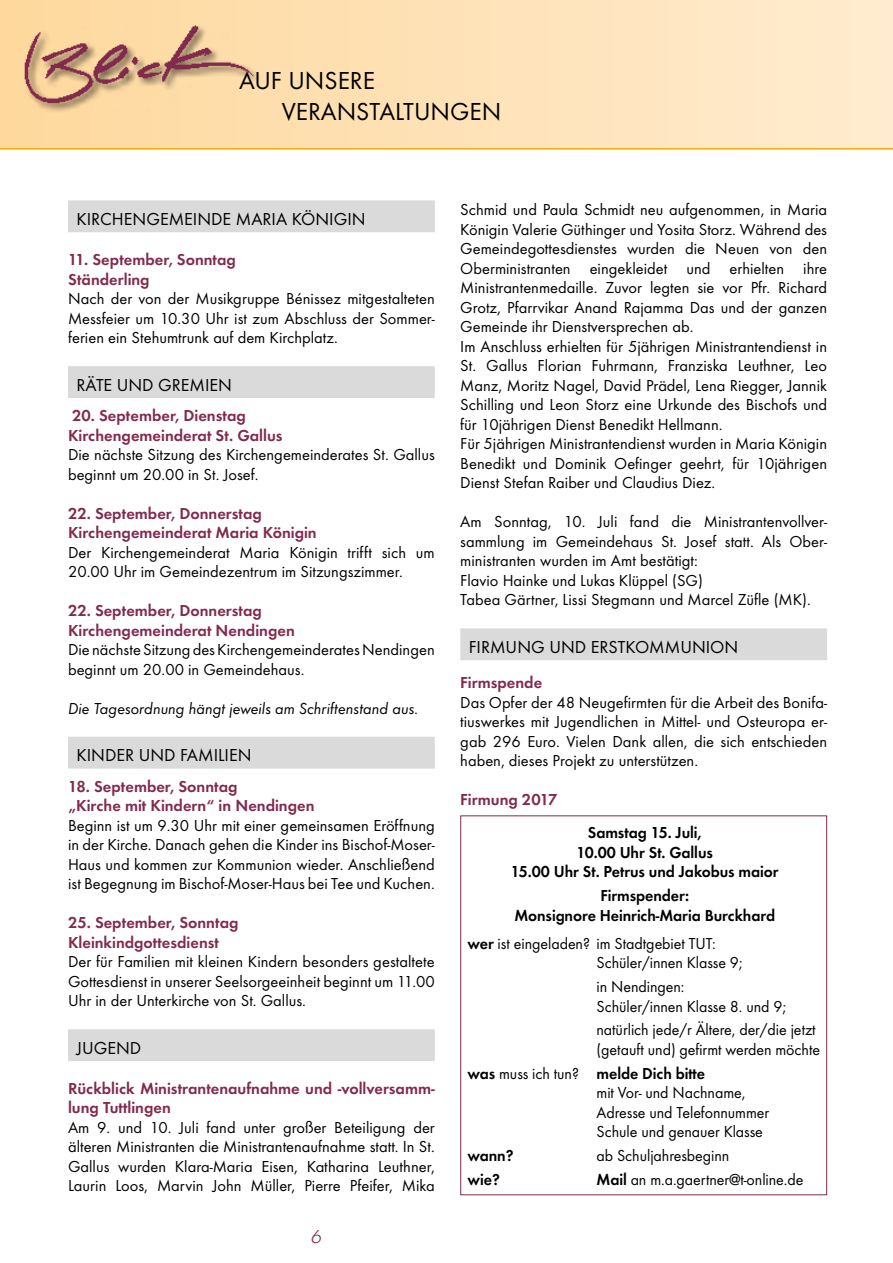
<style>
.page{position:relative;width:893px;height:1263px;background:#fff}
.page>*{position:absolute;margin:0;border:0;box-sizing:border-box;transform-origin:0 0}
.t1{font:25.5px/30.6px "Function";color:#000}
.t2{font:18px "Function";color:#000}
.t3{font:italic 300 18px "Limerick";color:#82294e}
.t4{font:16.5px/19.5px "Function";color:#000}
.t5{font:700 16.5px/19.5px "Function";color:#82294e}
.t6{font:700 16.5px/19.5px "Function";letter-spacing:-.005em;color:#000;text-align:center}
.t7{font:italic 16.5px "Function";color:#000}
.s1{font-weight:700}
</style>
<div class="page">
<div style="left:0;top:0;width:893px;height:149px;background:linear-gradient(to right,#fed89d,#ffeccf)"></div>
<div style="left:22px;top:24px;width:241px;height:89px;background:#feddaa"></div>
<img style="left:18px;top:5px;width:240px;height:105px">
<hr style="left:0;top:148px;width:893px;height:2px;background:#f1ab00">
<div style="left:68px;top:200px;width:367px;height:32px;background:#dadada"></div>
<div style="left:68px;top:366px;width:367px;height:32px;background:#dadada"></div>
<div style="left:68px;top:737px;width:367px;height:32px;background:#dadada"></div>
<div style="left:68px;top:1029px;width:367px;height:32px;background:#dadada"></div>
<div style="left:460px;top:628px;width:367px;height:32px;background:#dadada"></div>
<div style="left:460px;top:815px;width:367px;height:380px;border:1px solid #82294e"></div>
<h1 class="t1" style="left:282px;top:66px;width:221px;text-indent:-43px">AUF UNSERE<br>VERANSTALTUNGEN</h1>
<p class="t2" style="left:77px;top:209px;width:291px">KIRCHENGEMEINDE MARIA KÖNIGIN</p>
<p class="t5" style="left:68px;top:250px;width:169px">11. September, Sonntag<br>Ständerling</p>
<p class="t4" style="left:68px;top:289px;width:368px;text-align:justify">Nach der von der Musikgruppe Bénissez mitgestalteten Messfeier um 10.30 Uhr ist zum Abschluss der Sommer&shy;ferien ein Stehumtrunk auf dem Kirchplatz.</p>
<p class="t2" style="left:77px;top:374px;width:157px">RÄTE UND GREMIEN</p>
<p class="t5" style="left:68px;top:406px;width:216px">20. September, Dienstag<br>Kirchengemeinderat St. Gallus</p>
<p class="t4" style="left:68px;top:445px;width:368px">Die nächste Sitzung des Kirchengemeinderates St. Gallus beginnt um 20.00 in St. Josef.</p>
<p class="t5" style="left:68px;top:503px;width:250px">22. September, Donnerstag<br>Kirchengemeinderat Maria Königin</p>
<p class="t4" style="left:68px;top:542px;width:368px">Der Kirchengemeinderat Maria Königin trifft sich um<br>20.00 Uhr im Gemeindezentrum im Sitzungszimmer.</p>
<p class="t5" style="left:68px;top:601px;width:228px">22. September, Donnerstag<br>Kirchengemeinderat Nendingen</p>
<p class="t4" style="left:68px;top:640px;width:368px">Die nächste Sitzung des Kirchengemeinderates Nendingen beginnt um 20.00 in Gemeindehaus.</p>
<p class="t7" style="left:68px;top:699px;width:352px">Die Tagesordnung hängt jeweils am Schriftenstand aus.</p>
<p class="t2" style="left:77px;top:745px;width:176px">KINDER UND FAMILIEN</p>
<p class="t5" style="left:68px;top:776px;width:248px">18. September, Sonntag<br>„Kirche mit Kindern“ in Nendingen</p>
<p class="t4" style="left:68px;top:815px;width:368px;text-align:justify">Beginn ist um 9.30 Uhr mit einer gemeinsamen Eröffnung in der Kirche. Danach gehen die Kinder ins Bischof-Moser-Haus und kommen zur Kommunion wieder. Anschließend ist Begegnung im Bischof-Moser-Haus bei Tee und Kuchen.</p>
<p class="t5" style="left:68px;top:913px;width:172px">25. September, Sonntag<br>Kleinkindgottesdienst</p>
<p class="t4" style="left:68px;top:952px;width:368px;text-align:justify">Der für Familien mit kleinen Kindern besonders gestaltete Gottesdienst in unserer Seelsorgeeinheit beginnt um 11.00<br>Uhr in der Unterkirche von St. Gallus.</p>
<p class="t2" style="left:77px;top:1037px;width:66px">JUGEND</p>
<p class="t5" style="left:68px;top:1078px;width:368px">Rückblick Ministrantenaufnahme und -vollversamm&shy;lung Tuttlingen</p>
<p class="t4" style="left:68px;top:1118px;width:368px;text-align:justify">Am 9. und 10. Juli fand unter großer Beteiligung der älteren Ministranten die Ministrantenaufnahme statt. In St.<br>Gallus wurden Klara-Maria Eisen, Katharina Leuthner, Laurin Loos, Marvin John Müller, Pierre Pfeifer, Mika</p>
<p class="t3" style="left:310px;top:1226px;width:12px">6</p>
<p class="t4" style="left:460px;top:200px;width:368px">Schmid und Paula Schmidt neu aufgenommen, in Maria Königin Valerie Güthinger und Yosita Storz. Während des Gemeindegottesdienstes wurden die Neuen von den Oberministranten eingekleidet und erhielten ihre Ministrantenmedaille. Zuvor legten sie vor Pfr. Richard Grotz, Pfarrvikar Anand Rajamma Das und der ganzen Gemeinde ihr Dienstversprechen ab.<br>Im Anschluss erhielten für 5jährigen Ministrantendienst in St. Gallus Florian Fuhrmann, Franziska Leuthner, Leo Manz, Moritz Nagel, David Prädel, Lena Riegger, Jannik Schilling und Leon Storz eine Urkunde des Bischofs und für 10jährigen Dienst Benedikt Hellmann.<br>Für 5jährigen Ministrantendienst wurden in Maria Königin Benedikt und Dominik Oefinger geehrt, für 10jährigen Dienst Stefan Raiber und Claudius Diez.</p>
<p class="t4" style="left:460px;top:512px;width:368px">Am Sonntag, 10. Juli fand die Ministrantenvollver&shy;sammlung im Gemeindehaus St. Josef statt. Als Ober&shy;ministranten wurden im Amt bestätigt:<br>Flavio Hainke und Lukas Klüppel (SG)<br>Tabea Gärtner, Lissi Stegmann und Marcel Züfle (MK).</p>
<p class="t2" style="left:469px;top:636px;width:271px">FIRMUNG UND ERSTKOMMUNION</p>
<p class="t5" style="left:460px;top:673px;width:83px">Firmspende</p>
<p class="t4" style="left:460px;top:692px;width:368px;text-align:justify">Das Opfer der 48 Neugefirmten für die Arbeit des Bonifa&shy;tiuswerkes mit Jugendlichen in Mittel- und Osteuropa er&shy;gab 296 Euro. Vielen Dank allen, die sich entschieden haben, dieses Projekt zu unterstützen.</p>
<p class="t5" style="left:460px;top:790px;width:99px">Firmung 2017</p>
<p class="t6" style="left:511px;top:823px;width:269px">Samstag 15. Juli,<br>10.00 Uhr St. Gallus<br>15.00 Uhr St. Petrus und Jakobus maior</p>
<p class="t6" style="left:514px;top:886px;width:262px">Firmspender:<br>Monsignore Heinrich-Maria Burckhard</p>
<p class="t4" style="left:597px;top:933px;width:148px;text-indent:-129px"><span class="s1">wer</span> ist eingeladen? im Stadtgebiet TUT:<br>Schüler/innen Klasse 9;</p>
<p class="t4" style="left:597px;top:977px;width:191px">in Nendingen:<br>Schüler/innen Klasse 8. und 9;</p>
<p class="t4" style="left:597px;top:1020px;width:225px">natürlich jede/r Ältere, der/die jetzt (getauft und) gefirmt werden möchte</p>
<p class="t4" style="left:597px;top:1063px;width:174px;text-indent:-129px"><span class="s1">was</span> muss ich tun? <span class="s1">melde Dich bitte<br></span>mit Vor- und Nachname,<br>Adresse und Telefonnummer<br>Schule und genauer Klasse</p>
<p class="t6" style="left:468px;top:1145px;width:48px">wann?</p>
<p class="t4" style="left:597px;top:1145px;width:134px">ab Schuljahresbeginn</p>
<p class="t6" style="left:468px;top:1169px;width:34px">wie?</p>
<p class="t4" style="left:597px;top:1169px;width:208px"><span class="s1">Mail</span> an m.a.gaertner@t-online.de</p>
</div>
